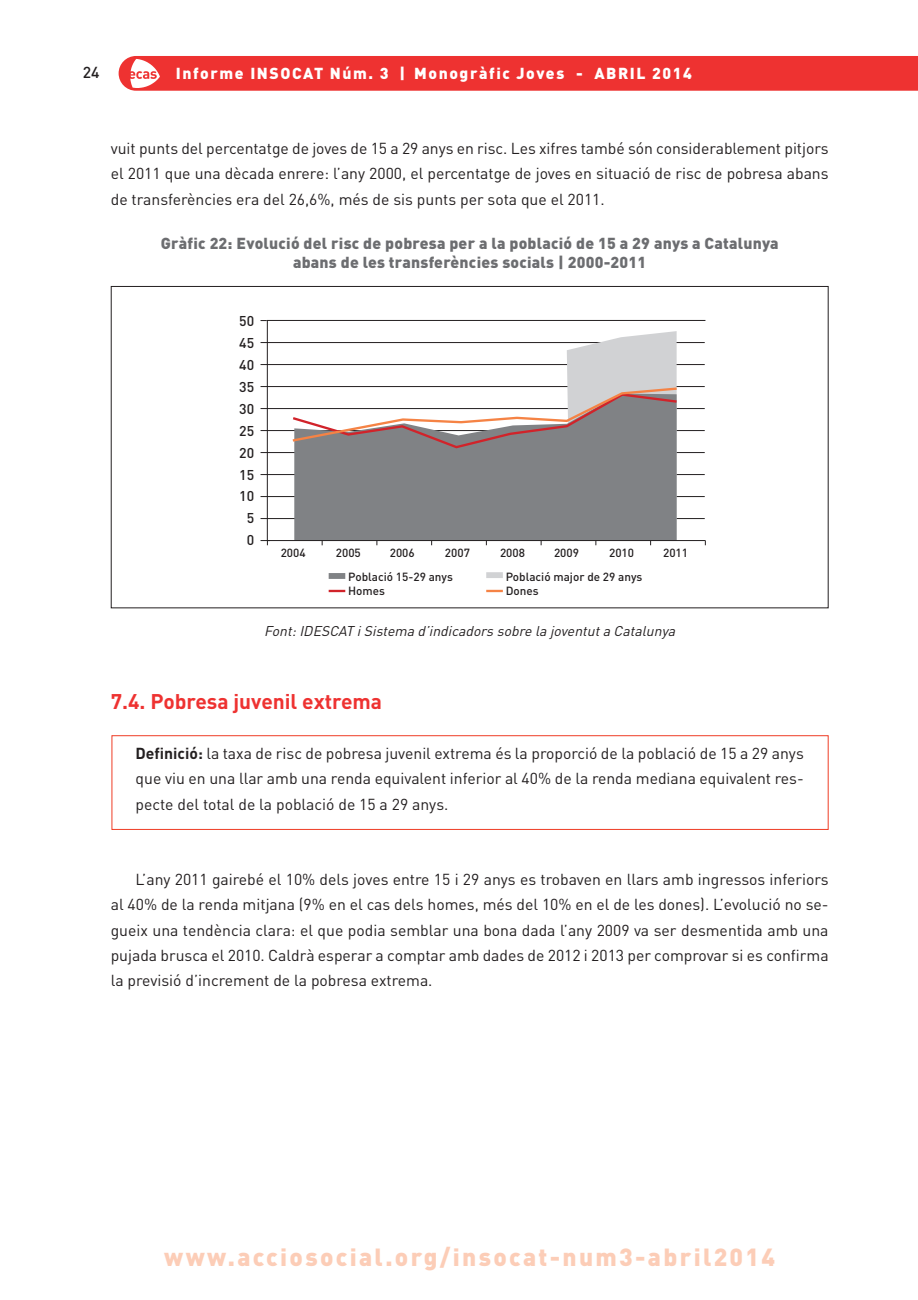
<style>
.page{position:relative;width:918px;height:1300px;background:#fff}
.page>*{position:absolute;margin:0;border:0;box-sizing:border-box;transform-origin:0 0}
.t1{font:900 24.5px "DIN";letter-spacing:.095em;color:#fccdb7}
.t2{font:700 21px "DIN";color:#ee3231}
.t3{font:15.75px/25.2px "DIN";color:#231f20;text-align:justify}
.t4{font:900 15.75px/19.2px "DIN";letter-spacing:.015em;color:#6c6d70;text-align:center}
.t5{font:900 15.75px "DIN";letter-spacing:.1em;color:#fff}
.t6{font:500 15.75px "DIN";color:#231f20}
.t7{font:italic 14px "DIN";color:#231f20}
.t8{font:500 14px/21.9px "DIN";color:#231f20;text-align:center}
.t9{font:500 11.72px "DIN";color:#231f20}
.s1{font-weight:700}
</style>
<div class="page">
<div style="left:119px;top:56px;width:799px;height:35px;background:#ee3231"></div>
<img style="left:128px;top:56px;width:33px;height:35px">
<div style="left:111px;top:735px;width:717px;height:95px;border:1px solid #ef3c25"></div>
<hr style="left:260px;top:408px;width:445px;height:1px;background:#231f20">
<hr style="left:260px;top:342px;width:445px;height:1px;background:#231f20">
<hr style="left:260px;top:364px;width:445px;height:1px;background:#231f20">
<hr style="left:260px;top:386px;width:445px;height:1px;background:#231f20">
<hr style="left:260px;top:430px;width:445px;height:1px;background:#231f20">
<hr style="left:260px;top:452px;width:445px;height:1px;background:#231f20">
<hr style="left:260px;top:496px;width:445px;height:1px;background:#231f20">
<hr style="left:260px;top:474px;width:445px;height:1px;background:#231f20">
<hr style="left:260px;top:518px;width:445px;height:1px;background:#231f20">
<svg style="left:260px;top:540px;width:10px;height:5px"></svg>
<div style="left:329px;top:573px;width:16px;height:6px;background:#808285"></div>
<div style="left:486px;top:572px;width:17px;height:6px;background:#d1d2d4"></div>
<svg style="left:329px;top:590px;width:16px;height:2px"></svg>
<svg style="left:486px;top:590px;width:17px;height:2px"></svg>
<svg style="left:267px;top:320px;width:439px;height:221px"></svg>
<svg style="left:290px;top:386px;width:389px;height:63px"></svg>
<p class="t6" style="left:83px;top:64px;width:18px">24</p>
<p class="t5" style="left:176px;top:64px;width:517px">Informe INSOCAT Núm. 3 | Monogràfic Joves - ABRIL 2014</p>
<p class="t3" style="left:111px;top:136px;width:719px">vuit punts del percentatge de joves de 15 a 29 anys en risc. Les xifres també són considerablement pitjors el 2011 que una dècada enrere: l’any 2000, el percentatge de joves en situació de risc de pobresa abans de transferències era del 26,6%, més de sis punts per sota que el 2011.</p>
<p class="t4" style="left:161px;top:234px;width:619px">Gràfic 22: Evolució del risc de pobresa per a la població de 15 a 29 anys a Catalunya abans de les transferències socials | 2000-2011</p>
<p class="t8" style="left:239px;top:310px;width:16px">50<br>45<br>40<br>35<br>30<br>25<br>20<br>15<br>10<br>5<br>0</p>
<p class="t9" style="left:281px;top:546px;width:26px">2004</p>
<p class="t9" style="left:336px;top:546px;width:26px">2005</p>
<p class="t9" style="left:390px;top:546px;width:26px">2006</p>
<p class="t9" style="left:445px;top:546px;width:26px">2007</p>
<p class="t9" style="left:500px;top:546px;width:26px">2008</p>
<p class="t9" style="left:554px;top:546px;width:26px">2009</p>
<p class="t9" style="left:609px;top:546px;width:26px">2010</p>
<p class="t9" style="left:663px;top:546px;width:26px">2011</p>
<p class="t9" style="left:348px;top:570px;width:106px">Població 15-29 anys</p>
<p class="t9" style="left:506px;top:570px;width:138px">Població major de 29 anys</p>
<p class="t9" style="left:348px;top:584px;width:38px">Homes</p>
<p class="t9" style="left:506px;top:584px;width:34px">Dones</p>
<p class="t7" style="left:264px;top:623px;width:415px">Font: IDESCAT i Sistema d’indicadors sobre la joventut a Catalunya</p>
<h2 class="t2" style="left:111px;top:689px;width:273px">7.4. Pobresa juvenil extrema</h2>
<p class="t3" style="left:136px;top:741px;width:670px"><span class="s1">Definició:</span> la taxa de risc de pobresa juvenil extrema és la proporció de la població de 15 a 29 anys que viu en una llar amb una renda equivalent inferior al 40% de la renda mediana equivalent res&shy;pecte del total de la població de 15 a 29 anys.</p>
<p class="t3" style="left:111px;top:867px;width:719px;text-indent:25px">L’any 2011 gairebé el 10% dels joves entre 15 i 29 anys es trobaven en llars amb ingressos inferiors al 40% de la renda mitjana (9% en el cas dels homes, més del 10% en el de les dones). L’evolució no se&shy;gueix una tendència clara: el que podia semblar una bona dada l’any 2009 va ser desmentida amb una pujada brusca el 2010. Caldrà esperar a comptar amb dades de 2012 i 2013 per comprovar si es confirma la previsió d’increment de la pobresa extrema.</p>
<h1 class="t1" style="left:164px;top:1243px;width:612px">www.acciosocial.org/insocat-num3-abril2014</h1>
</div>
